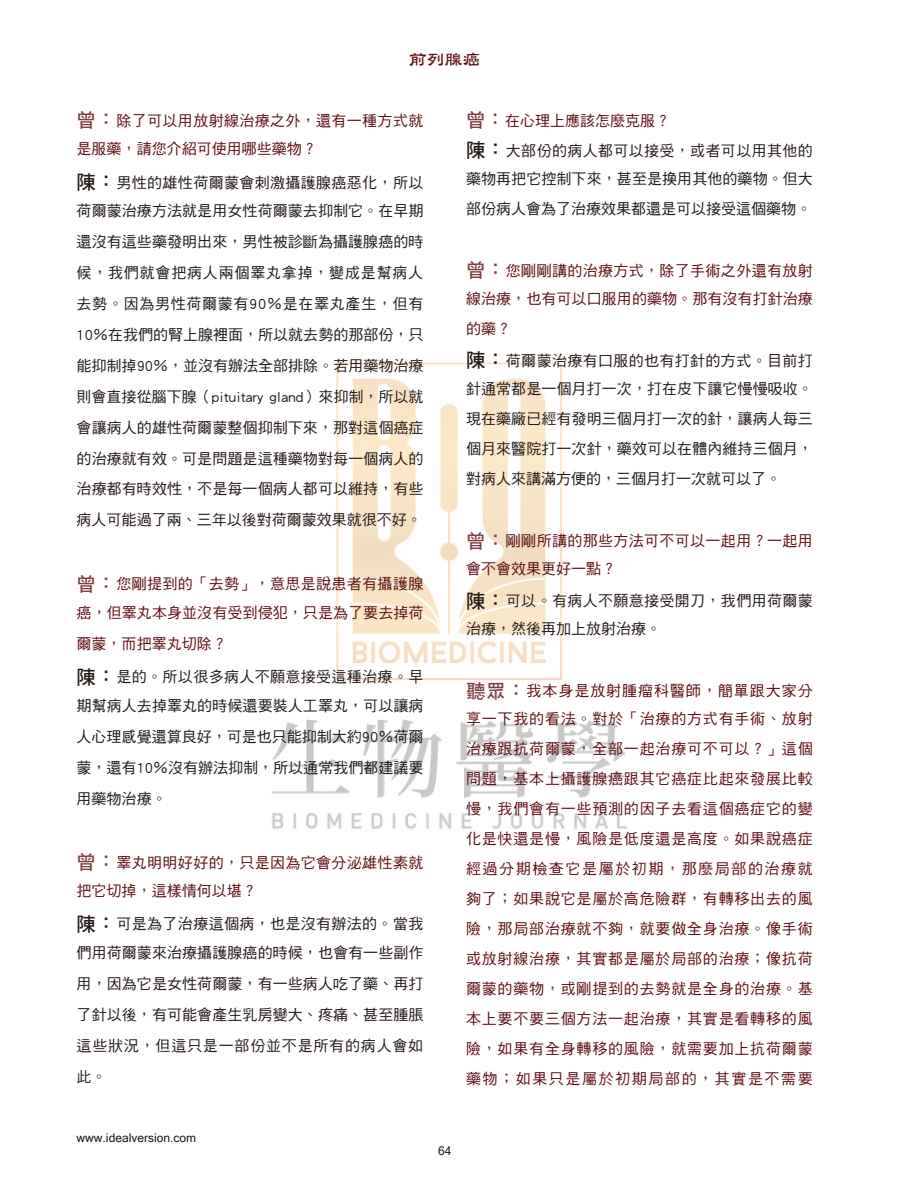
<style>
.page{position:relative;width:898px;height:1191px;background:#fff}
.page>*{position:absolute;margin:0;border:0;box-sizing:border-box;transform-origin:0 0}
.t1{font:18px "DF Li Shu Std W7";color:#5e0f13}
.t2{font:15px/30.9px "DF Hei Std W5";letter-spacing:.005em;color:#231916}
.t3{font:15px/30px "DF Hei Std W5";letter-spacing:.025em;color:#5e0f13}
.t4{font:15px/30px "DF Hei Std W5";letter-spacing:.025em;color:#231916}
.t5{font:15px/28.7px "DF Hei Std W5";letter-spacing:.005em;color:#5e0f13}
.t6{font:15px/27.8px "DF Hei Std W5";letter-spacing:.055em;color:#5e0f13}
.t7{font:15px "DF Hei Std W5";color:#5e0f13}
.t8{font:12px "Microsoft Sans Serif";color:#231916}
.s1{font-family:"DF Hei Std W7";font-size:19.5px;color:#7e3f42}
.s2{font-family:"DF Hei Std W7";font-size:19.5px}
.s3{color:#5e0f13}
</style>
<div class="page">
<img style="left:271px;top:362px;width:356px;height:467px">
<p class="t1" style="left:408px;top:50px;width:73px">前列腺癌</p>
<p class="t3" style="left:77px;top:106px;width:348px;line-height:28.7px"><span class="s1">曾：</span>除了可以用放射線治療之外，還有一種方式就是服藥，請您介紹可使用哪些藥物？</p>
<p class="t2" style="left:77px;top:168px;width:348px;line-height:28.7px"><span class="s2">陳：</span>男性的雄性荷爾蒙會刺激攝護腺癌惡化，所以荷爾蒙治療方法就是用女性荷爾蒙去抑制它。在早期</p>
<p class="t2" style="left:77px;top:226px;width:348px;text-align:justify">還沒有這些藥發明出來，男性被診斷為攝護腺癌的時候，我們就會把病人兩個睪丸拿掉，變成是幫病人去勢。因為男性荷爾蒙有90％是在睪丸產生，但有10％在我們的腎上腺裡面，所以就去勢的那部份，只能抑制掉90％，並沒有辦法全部排除。若用藥物治療則會直接從腦下腺（pituitary gland）來抑制，所以就會讓病人的雄性荷爾蒙整個抑制下來，那對這個癌症的治療就有效。可是問題是這種藥物對每一個病人的治療都有時效性，不是每一個病人都可以維持，有些病人可能過了兩、三年以後對荷爾蒙效果就很不好。</p>
<p class="t5" style="left:77px;top:569px;width:348px"><span class="s1">曾：</span>您剛提到的「去勢」，意思是說患者有攝護腺癌，但睪丸本身並沒有受到侵犯，只是為了要去掉荷</p>
<p class="t7" style="left:77px;top:635px;width:151px">爾蒙，而把睪丸切除？</p>
<p class="t2" style="left:77px;top:662px;width:348px;line-height:28.7px"><span class="s2">陳：</span>是的。所以很多病人不願意接受這種治療。早期幫病人去掉睪丸的時候還要裝人工睪丸，可以讓病</p>
<p class="t2" style="left:77px;top:720px;width:348px;text-align:justify">人心理感覺還算良好，可是也只能抑制大約90％荷爾蒙，還有10％沒有辦法抑制，所以通常我們都建議要用藥物治療。</p>
<p class="t3" style="left:77px;top:847px;width:348px;line-height:28.7px"><span class="s1">曾：</span>睪丸明明好好的，只是因為它會分泌雄性素就把它切掉，這樣情何以堪？</p>
<p class="t2" style="left:77px;top:909px;width:348px;line-height:28.7px"><span class="s2">陳：</span>可是為了治療這個病，也是沒有辦法的。當我們用荷爾蒙來治療攝護腺癌的時候，也會有一些副作</p>
<p class="t2" style="left:77px;top:968px;width:348px;text-align:justify">用，因為它是女性荷爾蒙，有一些病人吃了藥、再打了針以後，有可能會產生乳房變大、疼痛、甚至腫脹這些狀況，但這只是一部份並不是所有的病人會如此。</p>
<p class="t4" style="left:466px;top:105px;width:348px"><span class="s1">曾：</span><span class="s3">在心理上應該怎麼克服？<br></span><span class="s2">陳：</span>大部份的病人都可以接受，或者可以用其他的</p>
<p class="t2" style="left:466px;top:163px;width:348px;line-height:30px">藥物再把它控制下來，甚至是換用其他的藥物。但大部份病人會為了治療效果都還是可以接受這個藥物。</p>
<p class="t5" style="left:466px;top:256px;width:348px;line-height:27.8px"><span class="s1">曾：</span>您剛剛講的治療方式，除了手術之外還有放射線治療，也有可以口服用的藥物。那有沒有打針治療</p>
<p class="t4" style="left:466px;top:312px;width:348px;line-height:32.2px"><span class="s3">的藥？<br></span><span class="s2">陳：</span>荷爾蒙治療有口服的也有打針的方式。目前打</p>
<p class="t2" style="left:466px;top:373px;width:348px;line-height:30px;text-align:justify">針通常都是一個月打一次，打在皮下讓它慢慢吸收。現在藥廠已經有發明三個月打一次的針，讓病人每三個月來醫院打一次針，藥效可以在體內維持三個月，對病人來講滿方便的，三個月打一次就可以了。</p>
<p class="t3" style="left:466px;top:526px;width:348px;line-height:27.8px"><span class="s1">曾：</span>剛剛所講的那些方法可不可以一起用？一起用會不會效果更好一點？</p>
<p class="t4" style="left:466px;top:586px;width:348px;line-height:27.8px"><span class="s2">陳：</span>可以。有病人不願意接受開刀，我們用荷爾蒙治療，然後再加上放射治療。</p>
<p class="t6" style="left:466px;top:676px;width:348px"><span class="s1">聽眾：</span>我本身是放射腫瘤科醫師，簡單跟大家分享一下我的看法。對於「治療的方式有手術、放射</p>
<p class="t3" style="left:466px;top:733px;width:348px;text-align:justify">治療跟抗荷爾蒙，全部一起治療可不可以？」這個問題，基本上攝護腺癌跟其它癌症比起來發展比較慢，我們會有一些預測的因子去看這個癌症它的變化是快還是慢，風險是低度還是高度。如果說癌症經過分期檢查它是屬於初期，那麼局部的治療就夠了；如果說它是屬於高危險群，有轉移出去的風險，那局部治療就不夠，就要做全身治療。像手術或放射線治療，其實都是屬於局部的治療；像抗荷爾蒙的藥物，或剛提到的去勢就是全身的治療。基本上要不要三個方法一起治療，其實是看轉移的風險，如果有全身轉移的風險，就需要加上抗荷爾蒙藥物；如果只是屬於初期局部的，其實是不需要</p>
<p class="t8" style="left:77px;top:1130px;width:121px">www.idealversion.com</p>
<p class="t8" style="left:438px;top:1143px;width:15px">64</p>
</div>
